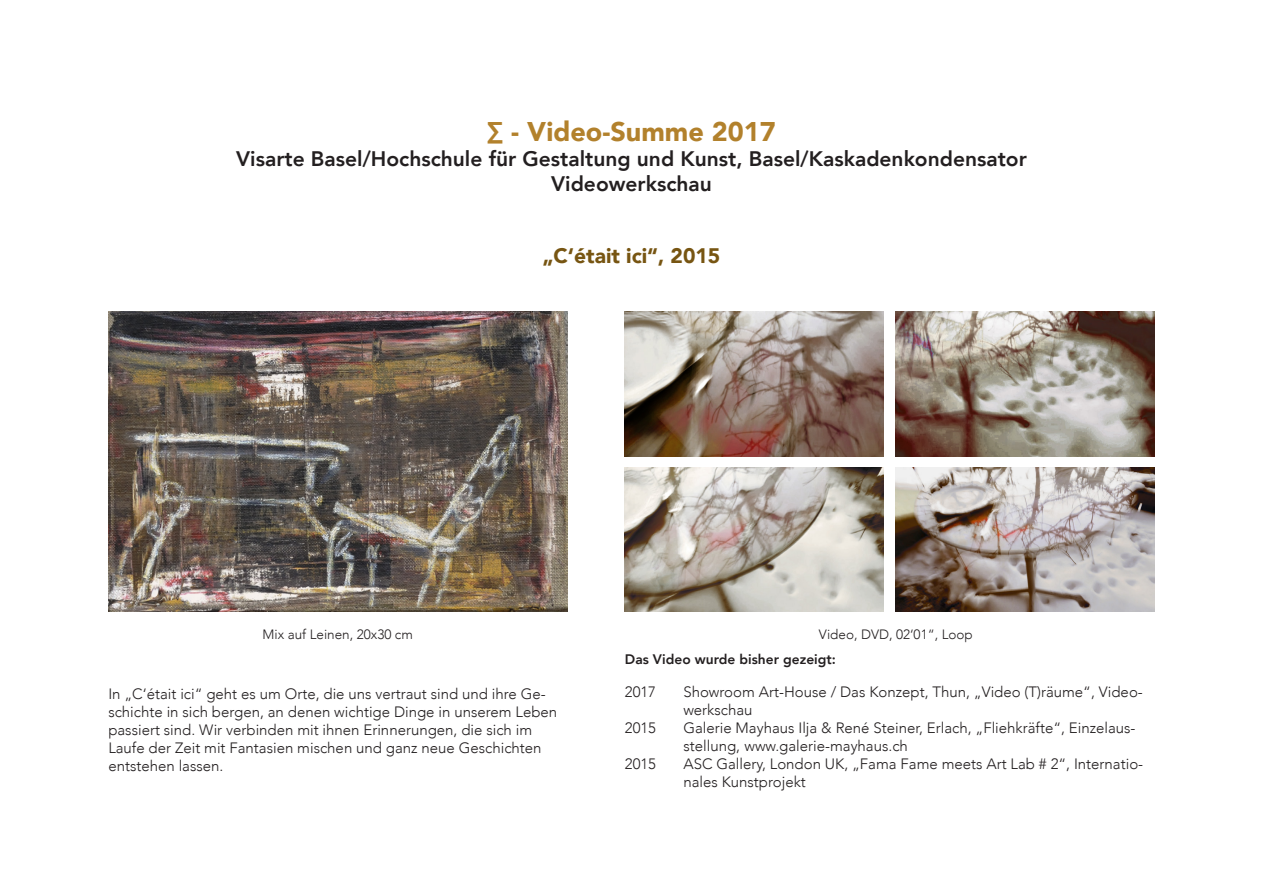
<style>
.page{position:relative;width:1263px;height:893px;background:#fff}
.page>*{position:absolute;margin:0;border:0;box-sizing:border-box;transform-origin:0 0}
.t1{font:900 27px "Avenir";color:#b2812c}
.t2{font:800 21px/25.2px "Avenir";color:#231f20;text-align:center}
.t3{font:900 21px "Avenir";color:#775512}
.t4{font:300 15px/18px "Avenir";color:#231f20}
.t5{font:800 13.8px "Avenir";color:#231f20}
.t6{font:300 13.5px "Avenir";color:#231f20}
</style>
<div class="page">
<img style="left:108px;top:311px;width:459px;height:300px">
<img style="left:625px;top:311px;width:258px;height:145px">
<img style="left:625px;top:467px;width:258px;height:144px">
<img style="left:896px;top:311px;width:259px;height:145px">
<img style="left:896px;top:467px;width:259px;height:144px">
<h1 class="t1" style="left:487px;top:108px;width:290px">∑ - Video-Summe 2017</h1>
<h2 class="t2" style="left:236px;top:146px;width:792px">Visarte Basel/Hochschule für Gestaltung und Kunst, Basel/Kaskadenkondensator<br>Videowerkschau</h2>
<h2 class="t3" style="left:543px;top:237px;width:179px">„C‘était ici“, 2015</h2>
<p class="t6" style="left:262px;top:626px;width:152px">Mix auf Leinen, 20x30 cm</p>
<p class="t6" style="left:819px;top:626px;width:155px">Video, DVD, 02‘01“, Loop</p>
<p class="t4" style="left:108px;top:684px;width:450px">In „C‘était ici“ geht es um Orte, die uns vertraut sind und ihre Ge&shy;schichte in sich bergen, an denen wichtige Dinge in unserem Leben passiert sind. Wir verbinden mit ihnen Erinnerungen, die sich im Laufe der Zeit mit Fantasien mischen und ganz neue Geschichten entstehen lassen.</p>
<p class="t5" style="left:625px;top:648px;width:213px">Das Video wurde bisher gezeigt:</p>
<p class="t4" style="left:625px;top:683px;width:33px">2017</p>
<p class="t4" style="left:683px;top:683px;width:461px">Showroom Art-House / Das Konzept, Thun, „Video (T)räume“, Video&shy;werkschau</p>
<p class="t4" style="left:625px;top:719px;width:33px">2015</p>
<p class="t4" style="left:683px;top:719px;width:454px">Galerie Mayhaus Ilja &amp; René Steiner, Erlach, „Fliehkräfte“, Einzelaus&shy;stellung, www.galerie-mayhaus.ch</p>
<p class="t4" style="left:625px;top:755px;width:33px">2015</p>
<p class="t4" style="left:683px;top:755px;width:461px">ASC Gallery, London UK, „Fama Fame meets Art Lab # 2“, Internatio&shy;nales Kunstprojekt</p>
</div>
